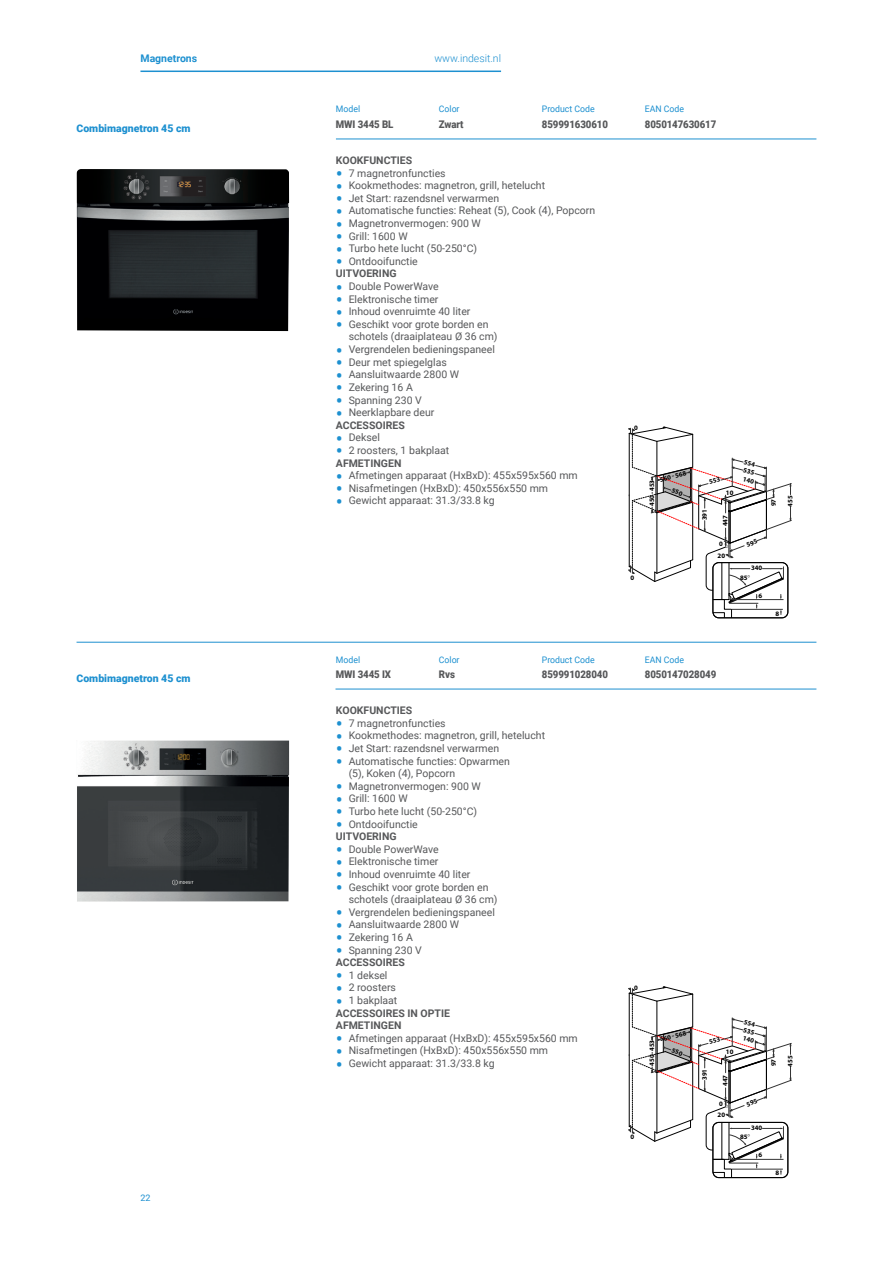
<style>
.page{position:relative;width:893px;height:1263px;background:#fff}
.page>*{position:absolute;margin:0;border:0;box-sizing:border-box;transform-origin:0 0}
.t1{font:10.5px/12.6px "Roboto";color:#57585a}
.B_TITLE_MANTIT{font:700 10.5px "Roboto";color:#57585a}
.Testo_related{font:900 10.5px "Roboto";letter-spacing:-.01em;color:#57585a;scale:.92 1}
.PRODOTTO__-_descrizione{font:900 10.5px "Roboto";color:#1d90d0}
.BODY_DEV_HDR{font:300 10.5px "Roboto";color:#1d90d0}
.TIT_DEV_HDR{font:700 10.5px "Roboto";color:#1d90d0}
.Intestazione_colonne{font:9px "Roboto";color:#1d90d0}
.DIS{font:700 6.75px "Myriad Pro";color:#000}
.s1{font-size:21px;color:#1d90d0}
.s2{font-family:"Times New Roman";font-weight:400}
</style>
<div class="page">
<img style="left:77px;top:740px;width:212px;height:161px">
<img style="left:77px;top:169px;width:212px;height:162px">
<hr style="left:140px;top:71px;width:361px;height:1px;background:#1d90d0">
<hr style="left:77px;top:642px;width:739px;height:1px;background:#1d90d0">
<hr style="left:336px;top:139px;width:480px;height:1px;background:#1d90d0">
<hr style="left:335px;top:689px;width:481px;height:1px;background:#1d90d0">
<svg style="left:628px;top:986px;width:164px;height:192px"></svg>
<svg style="left:628px;top:427px;width:164px;height:191px"></svg>
<p class="TIT_DEV_HDR" style="left:140px;top:51px;width:58px">Magnetrons</p>
<p class="BODY_DEV_HDR" style="left:434px;top:51px;width:68px">www.indesit.nl</p>
<p class="PRODOTTO__-_descrizione" style="left:77px;top:120px;width:116px">Combimagnetron 45 cm</p>
<p class="PRODOTTO__-_descrizione" style="left:77px;top:671px;width:116px">Combimagnetron 45 cm</p>
<p class="Intestazione_colonne" style="left:140px;top:1191px;width:12px">22</p>
<p class="Intestazione_colonne" style="left:336px;top:103px;width:26px">Model</p>
<p class="Intestazione_colonne" style="left:439px;top:103px;width:22px">Color</p>
<p class="Intestazione_colonne" style="left:542px;top:103px;width:54px">Product Code</p>
<p class="Intestazione_colonne" style="left:645px;top:103px;width:41px">EAN Code</p>
<p class="Testo_related" style="left:336px;top:116px;width:64px">MWI 3445 BL</p>
<p class="Testo_related" style="left:439px;top:116px;width:28px">Zwart</p>
<p class="Testo_related" style="left:542px;top:116px;width:73px">859991630610</p>
<p class="Testo_related" style="left:645px;top:116px;width:79px">8050147630617</p>
<p class="B_TITLE_MANTIT" style="left:336px;top:153px;width:78px">KOOKFUNCTIES</p>
<p class="t1" style="left:336px;top:166px;width:111px"><span class="s1">•</span> 7 magnetronfuncties</p>
<p class="t1" style="left:336px;top:179px;width:211px"><span class="s1">•</span> Kookmethodes: magnetron, grill, hetelucht</p>
<p class="t1" style="left:336px;top:191px;width:165px"><span class="s1">•</span> Jet Start: razendsnel verwarmen</p>
<p class="t1" style="left:336px;top:204px;width:261px"><span class="s1">•</span> Automatische functies: Reheat (5), Cook (4), Popcorn</p>
<p class="t1" style="left:336px;top:217px;width:146px"><span class="s1">•</span> Magnetronvermogen: 900 W</p>
<p class="t1" style="left:336px;top:229px;width:73px"><span class="s1">•</span> Grill: 1600 W</p>
<p class="t1" style="left:336px;top:242px;width:143px"><span class="s1">•</span> Turbo hete lucht (50-250°C)</p>
<p class="t1" style="left:336px;top:254px;width:83px"><span class="s1">•</span> Ontdooifunctie</p>
<p class="B_TITLE_MANTIT" style="left:336px;top:266px;width:62px">UITVOERING</p>
<p class="t1" style="left:336px;top:280px;width:104px"><span class="s1">•</span> Double PowerWave</p>
<p class="t1" style="left:336px;top:292px;width:104px"><span class="s1">•</span> Elektronische timer</p>
<p class="t1" style="left:336px;top:305px;width:136px"><span class="s1">•</span> Inhoud ovenruimte 40 liter</p>
<p class="t1" style="left:349px;top:317px;width:150px;text-indent:-13px"><span class="s1">•</span> Geschikt voor grote borden en schotels (draaiplateau Ø 36 cm)</p>
<p class="t1" style="left:336px;top:343px;width:160px"><span class="s1">•</span> Vergrendelen bedieningspaneel</p>
<p class="t1" style="left:336px;top:355px;width:112px"><span class="s1">•</span> Deur met spiegelglas</p>
<p class="t1" style="left:336px;top:368px;width:125px"><span class="s1">•</span> Aansluitwaarde 2800 W</p>
<p class="t1" style="left:336px;top:380px;width:78px"><span class="s1">•</span> Zekering 16 A</p>
<p class="t1" style="left:336px;top:393px;width:88px"><span class="s1">•</span> Spanning 230 V</p>
<p class="t1" style="left:336px;top:406px;width:100px"><span class="s1">•</span> Neerklapbare deur</p>
<p class="B_TITLE_MANTIT" style="left:336px;top:418px;width:70px">ACCESSOIRES</p>
<p class="t1" style="left:336px;top:431px;width:46px"><span class="s1">•</span> Deksel</p>
<p class="t1" style="left:336px;top:443px;width:115px"><span class="s1">•</span> 2 roosters, 1 bakplaat</p>
<p class="B_TITLE_MANTIT" style="left:336px;top:455px;width:67px">AFMETINGEN</p>
<p class="t1" style="left:336px;top:469px;width:243px"><span class="s1">•</span> Afmetingen apparaat (HxBxD): 455x595x560 mm</p>
<p class="t1" style="left:336px;top:481px;width:214px"><span class="s1">•</span> Nisafmetingen (HxBxD): 450x556x550 mm</p>
<p class="t1" style="left:336px;top:494px;width:160px"><span class="s1">•</span> Gewicht apparaat: 31.3/33.8 kg</p>
<p class="DIS" style="left:634px;top:423px;width:5px">0</p>
<p class="DIS" style="left:659px;top:475px;width:16px;rotate:-13deg">560 -</p>
<p class="DIS" style="left:647px;top:506px;width:28px;rotate:-90deg">450 453</p>
<p class="DIS" style="left:647px;top:494px;width:4px;rotate:-90deg">-</p>
<p class="DIS" style="left:630px;top:573px;width:5px">0</p>
<p class="DIS" style="left:700px;top:520px;width:13px;rotate:-90deg">391</p>
<p class="DIS" style="left:726px;top:488px;width:9px">10</p>
<p class="DIS" style="left:721px;top:526px;width:13px;rotate:-90deg">447</p>
<p class="DIS" style="left:719px;top:539px;width:5px">0</p>
<p class="DIS" style="left:718px;top:551px;width:9px">20</p>
<p class="DIS" style="left:751px;top:563px;width:13px">340</p>
<p class="DIS" style="left:740px;top:573px;width:12px">85<span class="s2">°</span></p>
<p class="DIS" style="left:759px;top:591px;width:5px">6</p>
<p class="DIS" style="left:769px;top:506px;width:9px;rotate:-90deg">97</p>
<p class="DIS" style="left:786px;top:507px;width:13px;rotate:-90deg">455</p>
<p class="DIS" style="left:775px;top:609px;width:5px">8</p>
<p class="Intestazione_colonne" style="left:336px;top:653px;width:26px">Model</p>
<p class="Intestazione_colonne" style="left:439px;top:653px;width:22px">Color</p>
<p class="Intestazione_colonne" style="left:542px;top:653px;width:54px">Product Code</p>
<p class="Intestazione_colonne" style="left:645px;top:653px;width:41px">EAN Code</p>
<p class="Testo_related" style="left:336px;top:667px;width:61px">MWI 3445 IX</p>
<p class="Testo_related" style="left:439px;top:667px;width:19px">Rvs</p>
<p class="Testo_related" style="left:542px;top:667px;width:73px">859991028040</p>
<p class="Testo_related" style="left:645px;top:667px;width:79px">8050147028049</p>
<p class="B_TITLE_MANTIT" style="left:336px;top:703px;width:78px">KOOKFUNCTIES</p>
<p class="t1" style="left:336px;top:716px;width:111px"><span class="s1">•</span> 7 magnetronfuncties</p>
<p class="t1" style="left:336px;top:729px;width:211px"><span class="s1">•</span> Kookmethodes: magnetron, grill, hetelucht</p>
<p class="t1" style="left:336px;top:741px;width:165px"><span class="s1">•</span> Jet Start: razendsnel verwarmen</p>
<p class="t1" style="left:349px;top:754px;width:163px;text-indent:-13px"><span class="s1">•</span> Automatische functies: Opwarmen (5), Koken (4), Popcorn</p>
<p class="t1" style="left:336px;top:779px;width:146px"><span class="s1">•</span> Magnetronvermogen: 900 W</p>
<p class="t1" style="left:336px;top:792px;width:73px"><span class="s1">•</span> Grill: 1600 W</p>
<p class="t1" style="left:336px;top:804px;width:143px"><span class="s1">•</span> Turbo hete lucht (50-250°C)</p>
<p class="t1" style="left:336px;top:817px;width:83px"><span class="s1">•</span> Ontdooifunctie</p>
<p class="B_TITLE_MANTIT" style="left:336px;top:829px;width:62px">UITVOERING</p>
<p class="t1" style="left:336px;top:842px;width:104px"><span class="s1">•</span> Double PowerWave</p>
<p class="t1" style="left:336px;top:855px;width:104px"><span class="s1">•</span> Elektronische timer</p>
<p class="t1" style="left:336px;top:867px;width:136px"><span class="s1">•</span> Inhoud ovenruimte 40 liter</p>
<p class="t1" style="left:349px;top:880px;width:150px;text-indent:-13px"><span class="s1">•</span> Geschikt voor grote borden en schotels (draaiplateau Ø 36 cm)</p>
<p class="t1" style="left:336px;top:905px;width:160px"><span class="s1">•</span> Vergrendelen bedieningspaneel</p>
<p class="t1" style="left:336px;top:918px;width:125px"><span class="s1">•</span> Aansluitwaarde 2800 W</p>
<p class="t1" style="left:336px;top:930px;width:78px"><span class="s1">•</span> Zekering 16 A</p>
<p class="t1" style="left:336px;top:943px;width:88px"><span class="s1">•</span> Spanning 230 V</p>
<p class="B_TITLE_MANTIT" style="left:336px;top:955px;width:70px">ACCESSOIRES</p>
<p class="t1" style="left:336px;top:968px;width:53px"><span class="s1">•</span> 1 deksel</p>
<p class="t1" style="left:336px;top:981px;width:62px"><span class="s1">•</span> 2 roosters</p>
<p class="t1" style="left:336px;top:993px;width:63px"><span class="s1">•</span> 1 bakplaat</p>
<p class="B_TITLE_MANTIT" style="left:336px;top:1005px;width:116px">ACCESSOIRES IN OPTIE</p>
<p class="B_TITLE_MANTIT" style="left:336px;top:1018px;width:67px">AFMETINGEN</p>
<p class="t1" style="left:336px;top:1031px;width:243px"><span class="s1">•</span> Afmetingen apparaat (HxBxD): 455x595x560 mm</p>
<p class="t1" style="left:336px;top:1044px;width:214px"><span class="s1">•</span> Nisafmetingen (HxBxD): 450x556x550 mm</p>
<p class="t1" style="left:336px;top:1056px;width:160px"><span class="s1">•</span> Gewicht apparaat: 31.3/33.8 kg</p>
<p class="DIS" style="left:634px;top:983px;width:5px">0</p>
<p class="DIS" style="left:659px;top:1035px;width:16px;rotate:-13deg">560 -</p>
<p class="DIS" style="left:647px;top:1066px;width:28px;rotate:-90deg">450 453</p>
<p class="DIS" style="left:647px;top:1054px;width:4px;rotate:-90deg">-</p>
<p class="DIS" style="left:630px;top:1133px;width:5px">0</p>
<p class="DIS" style="left:700px;top:1080px;width:13px;rotate:-90deg">391</p>
<p class="DIS" style="left:726px;top:1048px;width:9px">10</p>
<p class="DIS" style="left:721px;top:1086px;width:13px;rotate:-90deg">447</p>
<p class="DIS" style="left:719px;top:1099px;width:5px">0</p>
<p class="DIS" style="left:718px;top:1111px;width:9px">20</p>
<p class="DIS" style="left:751px;top:1123px;width:13px">340</p>
<p class="DIS" style="left:740px;top:1133px;width:12px">85<span class="s2">°</span></p>
<p class="DIS" style="left:759px;top:1151px;width:5px">6</p>
<p class="DIS" style="left:769px;top:1066px;width:9px;rotate:-90deg">97</p>
<p class="DIS" style="left:786px;top:1067px;width:13px;rotate:-90deg">455</p>
<p class="DIS" style="left:775px;top:1169px;width:5px">8</p>
</div>
